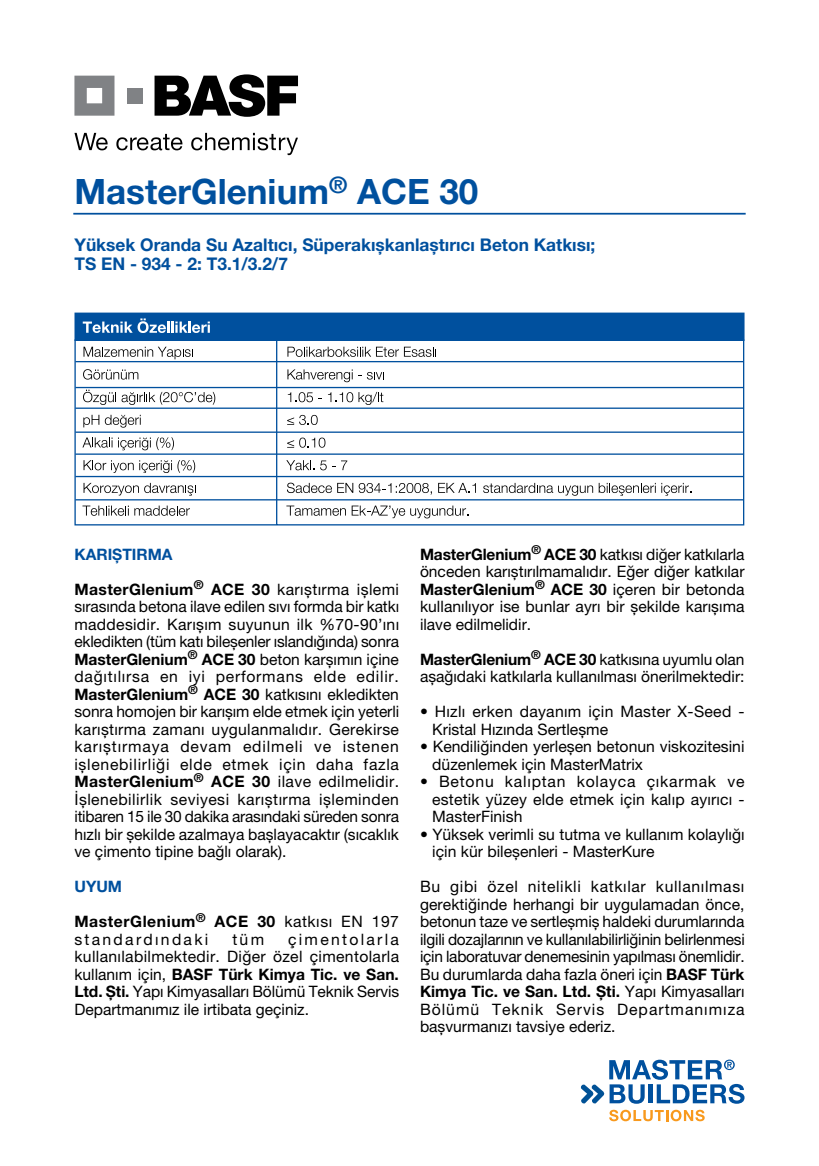
<style>
.page{position:relative;width:819px;height:1166px;background:#fff}
.page>*{position:absolute;margin:0;border:0;box-sizing:border-box;transform-origin:0 0}
.t1{font:700 35px "Helvetica Neue LT Pro";color:#00509e}
.t2{font:700 17.5px/18.9px "Helvetica Neue LT Pro";color:#00509e}
.t3{font:15.75px/17.5px "Helvetica Neue LT Pro";color:#000;text-align:justify}
.t4{font:15.75px/17.5px "Helvetica Neue LT Pro";letter-spacing:.02em;color:#000}
.t5{font:15.75px/17.5px "Helvetica Neue LT Pro";letter-spacing:.145em;color:#000}
.t6{font:700 15.75px "Helvetica Neue LT Pro";color:#00509e}
.s1{font-weight:700}
</style>
<div class="page">
<svg style="left:74px;top:76px;width:40px;height:40px;background:#959699"></svg>
<div style="left:127px;top:88px;width:15px;height:15px;background:#808285"></div>
<svg style="left:154px;top:74px;width:144px;height:43px"></svg>
<svg style="left:74px;top:133px;width:34px;height:17px"></svg>
<svg style="left:116px;top:134px;width:66px;height:16px"></svg>
<svg style="left:191px;top:133px;width:107px;height:22px"></svg>
<svg style="left:609px;top:1110px;width:95px;height:11px"></svg>
<svg style="left:580px;top:1059px;width:164px;height:45px"></svg>
<hr style="left:73px;top:213px;width:672px;height:2px;background:#00509e">
<div style="left:74px;top:313px;width:670px;height:28px;background:#00509e"></div>
<svg style="left:74px;top:339px;width:671px;height:187px"></svg>
<svg style="left:83px;top:318px;width:127px;height:15px"></svg>
<hr style="left:75px;top:387px;width:668px;height:1px;background:#00509e">
<hr style="left:75px;top:361px;width:668px;height:1px;background:#00509e">
<svg style="left:83px;top:347px;width:110px;height:12px"></svg>
<svg style="left:83px;top:369px;width:55px;height:10px"></svg>
<svg style="left:83px;top:390px;width:132px;height:15px"></svg>
<svg style="left:83px;top:415px;width:16px;height:12px"></svg>
<svg style="left:105px;top:415px;width:36px;height:13px"></svg>
<svg style="left:82px;top:437px;width:92px;height:13px"></svg>
<svg style="left:84px;top:460px;width:111px;height:13px"></svg>
<svg style="left:84px;top:483px;width:112px;height:13px"></svg>
<svg style="left:82px;top:505px;width:108px;height:11px"></svg>
<svg style="left:287px;top:347px;width:149px;height:10px"></svg>
<svg style="left:287px;top:369px;width:97px;height:13px"></svg>
<svg style="left:288px;top:392px;width:34px;height:10px"></svg>
<svg style="left:328px;top:392px;width:55px;height:13px"></svg>
<svg style="left:287px;top:415px;width:30px;height:10px"></svg>
<svg style="left:287px;top:438px;width:38px;height:10px"></svg>
<svg style="left:286px;top:460px;width:28px;height:10px"></svg>
<svg style="left:320px;top:460px;width:15px;height:10px"></svg>
<svg style="left:341px;top:460px;width:6px;height:10px"></svg>
<svg style="left:287px;top:483px;width:145px;height:12px"></svg>
<svg style="left:438px;top:483px;width:38px;height:10px"></svg>
<svg style="left:483px;top:483px;width:172px;height:13px"></svg>
<svg style="left:661px;top:483px;width:30px;height:13px"></svg>
<svg style="left:286px;top:505px;width:182px;height:13px"></svg>
<hr style="left:75px;top:407px;width:668px;height:2px;background:#00509e">
<hr style="left:75px;top:431px;width:668px;height:2px;background:#00509e">
<hr style="left:75px;top:453px;width:668px;height:2px;background:#00509e">
<hr style="left:75px;top:476px;width:668px;height:1px;background:#00509e">
<hr style="left:75px;top:499px;width:668px;height:1px;background:#00509e">
<h1 class="t1" style="left:74px;top:169px;width:405px">MasterGlenium<sup>®</sup> ACE 30</h1>
<p class="t2" style="left:74px;top:235px;width:522px">Yüksek Oranda Su Azaltıcı, Süperakışkanlaştırıcı Beton Katkısı;<br>TS EN - 934 - 2: T3.1/3.2/7</p>
<p class="t6" style="left:74px;top:544px;width:100px">KARIŞTIRMA</p>
<p class="t3" style="left:74px;top:580px;width:326px"><span class="s1">MasterGlenium</span><sup>®</sup> <span class="s1">ACE 30</span> karıştırma işlemi sırasında betona ilave edilen sıvı formda bir katkı maddesidir. Karışım suyunun ilk %70-90’ını ekledikten (tüm katı bileşenler ıslandığında) sonra <span class="s1">MasterGlenium</span><sup>®</sup> <span class="s1">ACE 30</span> beton karşımın içine dağıtılırsa en iyi performans elde edilir.<br><span class="s1">MasterGlenium</span><sup>®</sup> <span class="s1">ACE 30</span> katkısını ekledikten sonra homojen bir karışım elde etmek için yeterli karıştırma zamanı uygulanmalıdır. Gerekirse karıştırmaya devam edilmeli ve istenen işlenebilirliği elde etmek için daha fazla <span class="s1">MasterGlenium</span><sup>®</sup> <span class="s1">ACE 30</span> ilave edilmelidir.<br>İşlenebilirlik seviyesi karıştırma işleminden itibaren 15 ile 30 dakika arasındaki süreden sonra hızlı bir şekilde azalmaya başlayacaktır (sıcaklık ve çimento tipine bağlı olarak).</p>
<p class="t6" style="left:74px;top:877px;width:49px">UYUM</p>
<p class="t5" style="left:74px;top:912px;width:326px"><span class="s1">MasterGlenium</span><sup>®</sup> <span class="s1">ACE 30</span> katkısı EN 197 standardındaki</p>
<p class="t3" style="left:74px;top:930px;width:326px;text-indent:214px">çimentolarla kullanılabilmektedir. Diğer özel çimentolarla kullanım için, <span class="s1">BASF Türk Kimya Tic. ve San.<br>Ltd. Şti.</span> Yapı Kimyasalları Bölümü Teknik Servis Departmanımız ile irtibata geçiniz.</p>
<p class="t3" style="left:232px;top:930px;width:33px">tüm</p>
<p class="t3" style="left:420px;top:545px;width:326px"><span class="s1">MasterGlenium</span><sup>®</sup> <span class="s1">ACE 30</span> katkısı diğer katkılarla önceden karıştırılmamalıdır. Eğer diğer katkılar <span class="s1">MasterGlenium</span><sup>®</sup> <span class="s1">ACE 30</span> içeren bir betonda kullanılıyor ise bunlar ayrı bir şekilde karışıma ilave edilmelidir.</p>
<p class="t3" style="left:420px;top:650px;width:326px"><span class="s1">MasterGlenium</span><sup>®</sup> <span class="s1">ACE 30</span> katkısına uyumlu olan aşağıdaki katkılarla kullanılması önerilmektedir:</p>
<p class="t4" style="left:432px;top:702px;width:314px;text-indent:-12px">• Hızlı erken dayanım için Master X-Seed -<br>Kristal Hızında Sertleşme</p>
<p class="t3" style="left:432px;top:737px;width:314px;text-indent:-12px">• Kendiliğinden yerleşen betonun viskozitesini düzenlemek için MasterMatrix</p>
<p class="t3" style="left:432px;top:772px;width:314px;text-indent:-12px">• Betonu kalıptan kolayca çıkarmak ve estetik yüzey elde etmek için kalıp ayırıcı - MasterFinish</p>
<p class="t3" style="left:432px;top:825px;width:314px;text-indent:-12px">• Yüksek verimli su tutma ve kullanım kolaylığı için kür bileşenleri - MasterKure</p>
<p class="t3" style="left:420px;top:877px;width:326px">Bu gibi özel nitelikli katkılar kullanılması gerektiğinde herhangi bir uygulamadan önce, betonun taze ve sertleşmiş haldeki durumlarında ilgili dozajlarının ve kullanılabilirliğinin belirlenmesi için laboratuvar denemesinin yapılması önemlidir.<br>Bu durumlarda daha fazla öneri için <span class="s1">BASF Türk Kimya Tic. ve San. Ltd. Şti.</span> Yapı Kimyasalları Bölümü Teknik Servis Departmanımıza başvurmanızı tavsiye ederiz.</p>
</div>
